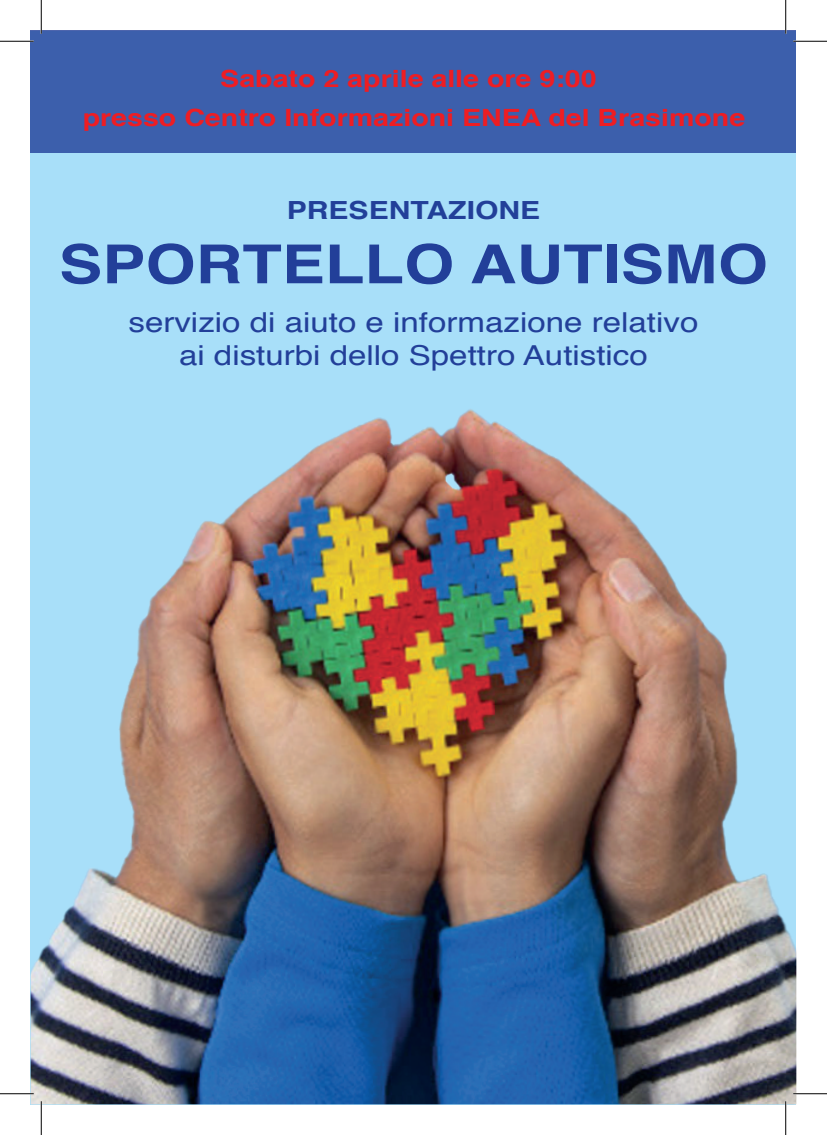
<style>
.page{position:relative;width:827px;height:1135px;background:#fff}
.page>*{position:absolute;margin:0;border:0;box-sizing:border-box;transform-origin:0 0}
.t1{font:700 53.75px "Helvetica";color:#223f99;scale:1.2 1}
.t2{font:27.5px/33px "Helvetica";color:#223f99;text-align:center;scale:1.2 1}
.t3{font:700 25px "Helvetica";color:#223f99;scale:1.2 1}
.t4{font:700 23.75px/39.1px "Helvetica";color:#ee1d23;text-align:center;scale:1.2 1}
</style>
<div class="page">
<img style="left:31px;top:152px;width:765px;height:952px">
<div style="left:31px;top:31px;width:765px;height:121px;background:#3c5fac"></div>
<hr style="left:0;top:40px;width:34px;height:2px;background:#fff">
<hr style="left:793px;top:40px;width:34px;height:2px;background:#fff">
<hr style="left:40px;top:0;width:2px;height:34px;background:#fff">
<hr style="left:40px;top:1101px;width:2px;height:34px;background:#fff">
<hr style="left:0;top:41px;width:34px;height:1px;background:#000">
<hr style="left:793px;top:41px;width:34px;height:1px;background:#000">
<hr style="left:0;top:1093px;width:34px;height:1px;background:#000">
<hr style="left:793px;top:1093px;width:34px;height:1px;background:#000">
<hr style="left:41px;top:0;width:1px;height:34px;background:#000">
<hr style="left:41px;top:1101px;width:1px;height:34px;background:#000">
<hr style="left:785px;top:0;width:1px;height:34px;background:#000">
<hr style="left:785px;top:1101px;width:1px;height:34px;background:#000">
<p class="t4" style="left:83px;top:59px;width:553px">Sabato 2 aprile alle ore 9:00<br>presso Centro Informazioni ENEA del Brasimone</p>
<p class="t3" style="left:287px;top:190px;width:213px">PRESENTAZIONE</p>
<h1 class="t1" style="left:59px;top:221px;width:592px">SPORTELLO AUTISMO</h1>
<p class="t2" style="left:128px;top:307px;width:476px">servizio di aiuto e informazione relativo ai disturbi dello Spettro Autistico</p>
</div>
